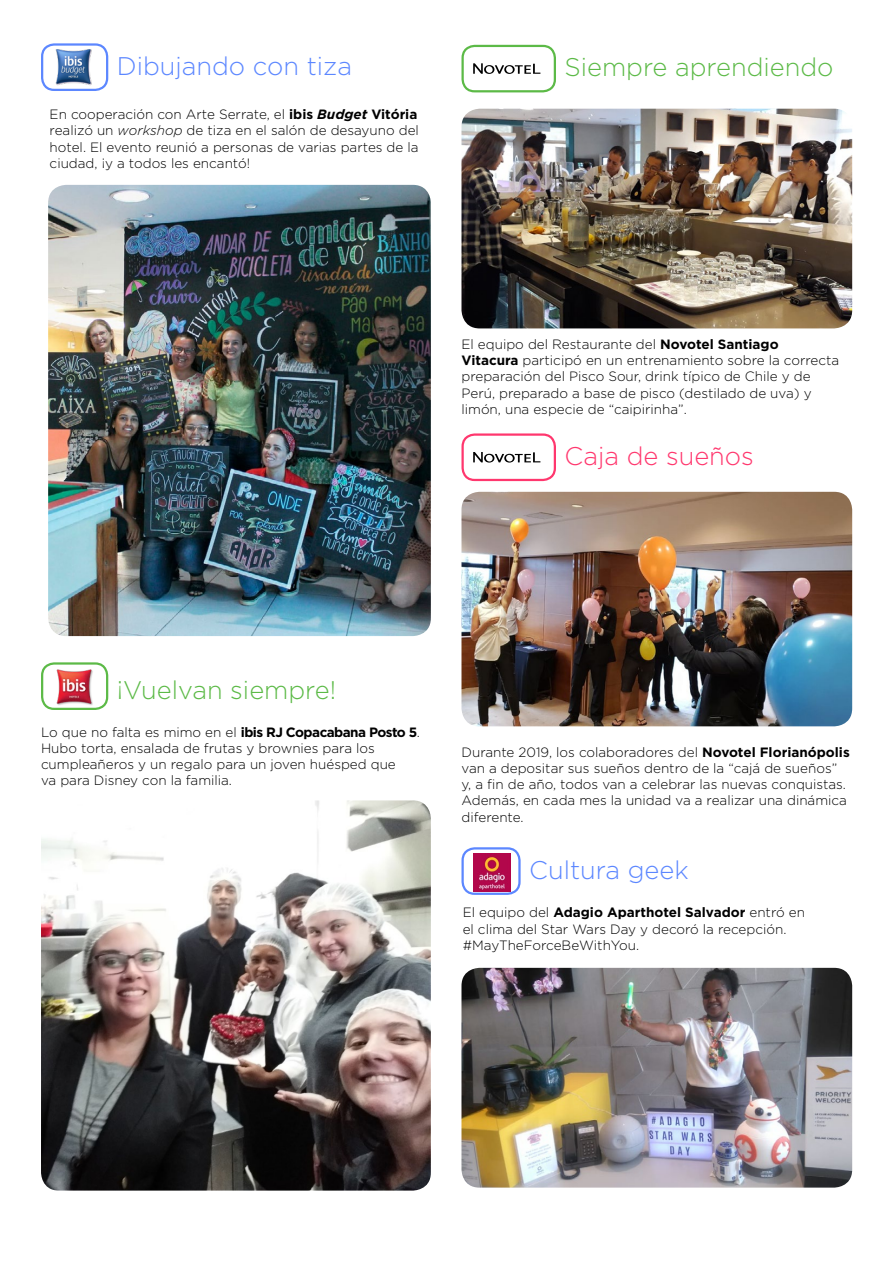
<style>
.page{position:relative;width:893px;height:1263px;background:#fff}
.page>*{position:absolute;margin:0;border:0;box-sizing:border-box;transform-origin:0 0}
.t1{font:300 25.5px "Gotham";color:#5cba47}
.t2{font:300 25.5px "Gotham";color:#5c87ff}
.t3{font:300 25.5px "Gotham";color:#ff376e}
.t4{font:300 13.5px/16.2px "Gotham";color:#000}
.s1{font-weight:700}
.s2{font-weight:700;font-style:italic}
.s3{font-style:italic}
</style>
<div class="page">
<div style="left:41px;top:43px;width:67px;height:48px;border:2px solid #5c87ff;border-radius:12px"></div>
<div style="left:41px;top:662px;width:67px;height:48px;border:2px solid #5cba47;border-radius:12px"></div>
<div style="left:461px;top:45px;width:95px;height:47px;border:2px solid #5cba47;border-radius:12px"></div>
<div style="left:461px;top:433px;width:95px;height:48px;border:2px solid #ff376e;border-radius:12px"></div>
<img style="left:55px;top:49px;width:37px;height:37px">
<img style="left:48px;top:185px;width:383px;height:451px">
<svg style="left:473px;top:63px;width:67px;height:11px"></svg>
<svg style="left:473px;top:452px;width:67px;height:11px"></svg>
<img style="left:461px;top:109px;width:391px;height:219px">
<img style="left:461px;top:492px;width:391px;height:234px">
<div style="left:461px;top:847px;width:60px;height:48px;border:2px solid #5c87ff;border-radius:12px"></div>
<img style="left:473px;top:854px;width:38px;height:37px">
<img style="left:461px;top:968px;width:391px;height:219px">
<img style="left:56px;top:669px;width:37px;height:36px">
<img style="left:41px;top:800px;width:390px;height:390px">
<h1 class="t2" style="left:117px;top:50px;width:237px">Dibujando con tiza</h1>
<p class="t4" style="left:50px;top:106px;width:371px;text-align:justify">En cooperación con Arte Serrate, el <span class="s1">ibis</span> <span class="s2">Budget</span> <span class="s1">Vitória </span>realizó un <span class="s3">workshop</span> de tiza en el salón de desayuno del hotel. El evento reunió a personas de varias partes de la ciudad, ¡y a todos les encantó!</p>
<h1 class="t1" style="left:564px;top:51px;width:271px">Siempre aprendiendo</h1>
<p class="t4" style="left:461px;top:336px;width:379px">El equipo del Restaurante del <span class="s1">Novotel Santiago<br>Vitacura</span> participó en un entrenamiento sobre la correcta preparación del Pisco Sour, drink típico de Chile y de Perú, preparado a base de pisco (destilado de uva) y limón, una especie de “caipirinha”.</p>
<h1 class="t3" style="left:564px;top:440px;width:191px">Caja de sueños</h1>
<h1 class="t1" style="left:117px;top:673px;width:221px">¡Vuelvan siempre!</h1>
<p class="t4" style="left:41px;top:723px;width:380px">Lo que no falta es mimo en el <span class="s1">ibis RJ Copacabana Posto 5</span>.<br>Hubo torta, ensalada de frutas y brownies para los cumpleañeros y un regalo para un joven huésped que<br>va para Disney con la familia.</p>
<p class="t4" style="left:461px;top:743px;width:390px">Durante 2019, los colaboradores del <span class="s1">Novotel Florianópolis </span>van a depositar sus sueños dentro de la “cajá de sueños” y, a fin de año, todos van a celebrar las nuevas conquistas.<br>Además, en cada mes la unidad va a realizar una dinámica diferente.</p>
<h1 class="t2" style="left:529px;top:854px;width:161px">Cultura geek</h1>
<p class="t4" style="left:463px;top:904px;width:344px">El equipo del <span class="s1">Adagio Aparthotel Salvador</span> entró en el clima del Star Wars Day y decoró la recepción. #MayTheForceBeWithYou.</p>
</div>
